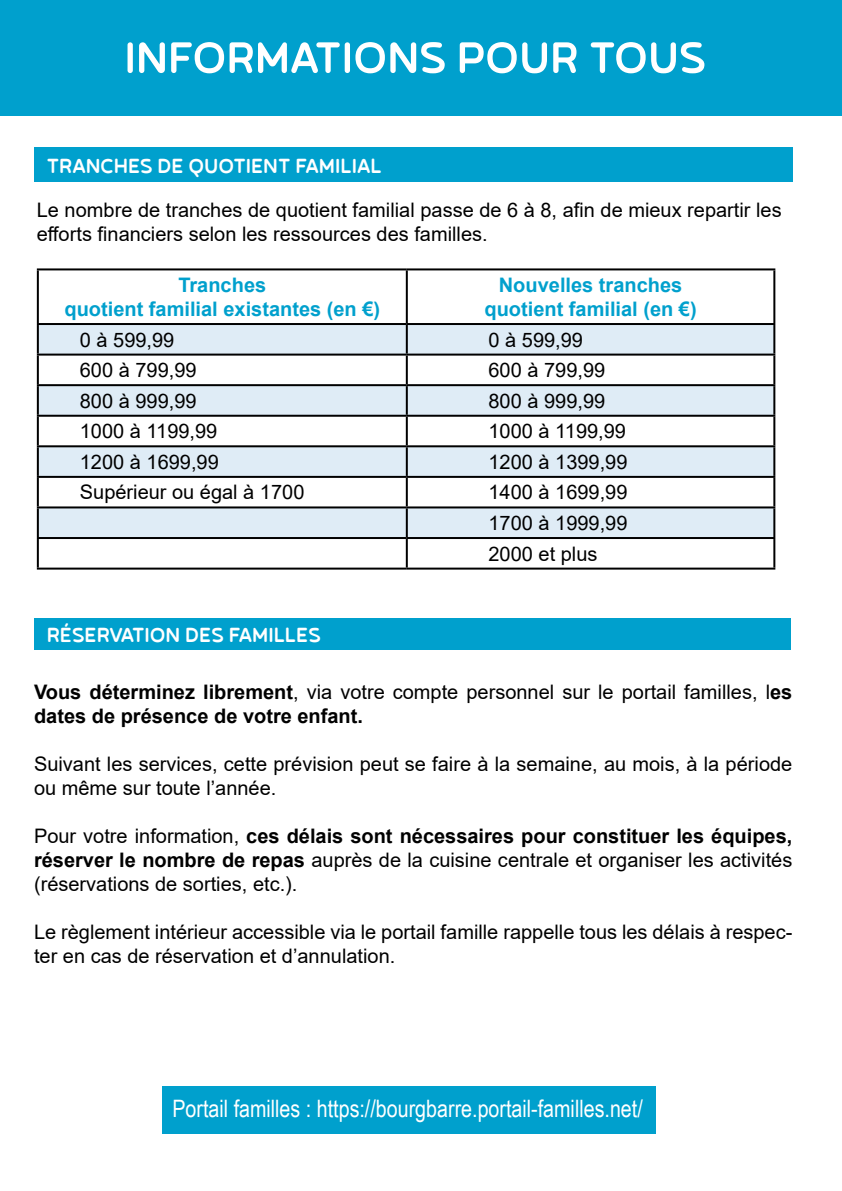
<style>
.page{position:relative;width:842px;height:1191px;background:#fff}
.page>*{position:absolute;margin:0;border:0;box-sizing:border-box;transform-origin:0 0}
.t1{font:500 52px "Betm Rounded";color:#fff}
.t2{font:24px "Arial Narrow";color:#fff}
.t3{font:500 24px "Betm Rounded";color:#fff}
.t4{font:20px/24px "Arial";color:#000}
.t5{font:700 20px/24px "Arial";color:#000}
.t6{font:700 20px/24px "Arial";color:#00a0cd;text-align:center}
.s1{font-weight:400}
.s2{font-weight:700}
</style>
<div class="page">
<div style="left:162px;top:1086px;width:493px;height:47px;background:#00a0cd"></div>
<svg style="left:39px;top:325px;width:734px;height:212px;fill:#dfecf6"></svg>
<hr style="left:37px;top:268px;width:370px;height:2px;background:#000">
<hr style="left:37px;top:270px;width:2px;height:53px;background:#000">
<hr style="left:407px;top:268px;width:368px;height:2px;background:#000">
<hr style="left:406px;top:270px;width:2px;height:53px;background:#000">
<hr style="left:773px;top:270px;width:2px;height:53px;background:#000">
<hr style="left:37px;top:323px;width:370px;height:2px;background:#000">
<hr style="left:37px;top:325px;width:2px;height:28px;background:#000">
<hr style="left:407px;top:323px;width:368px;height:2px;background:#000">
<hr style="left:406px;top:325px;width:2px;height:28px;background:#000">
<hr style="left:773px;top:325px;width:2px;height:28px;background:#000">
<hr style="left:37px;top:353px;width:370px;height:2px;background:#000">
<hr style="left:37px;top:355px;width:2px;height:29px;background:#000">
<hr style="left:407px;top:353px;width:368px;height:2px;background:#000">
<hr style="left:406px;top:355px;width:2px;height:29px;background:#000">
<hr style="left:773px;top:355px;width:2px;height:29px;background:#000">
<hr style="left:37px;top:384px;width:370px;height:2px;background:#000">
<hr style="left:37px;top:386px;width:2px;height:29px;background:#000">
<hr style="left:407px;top:384px;width:368px;height:2px;background:#000">
<hr style="left:406px;top:386px;width:2px;height:29px;background:#000">
<hr style="left:773px;top:386px;width:2px;height:29px;background:#000">
<hr style="left:37px;top:415px;width:370px;height:2px;background:#000">
<hr style="left:37px;top:417px;width:2px;height:28px;background:#000">
<hr style="left:407px;top:415px;width:368px;height:2px;background:#000">
<hr style="left:406px;top:417px;width:2px;height:28px;background:#000">
<hr style="left:773px;top:417px;width:2px;height:28px;background:#000">
<hr style="left:37px;top:445px;width:370px;height:2px;background:#000">
<hr style="left:37px;top:447px;width:2px;height:29px;background:#000">
<hr style="left:407px;top:445px;width:368px;height:2px;background:#000">
<hr style="left:406px;top:447px;width:2px;height:29px;background:#000">
<hr style="left:773px;top:447px;width:2px;height:29px;background:#000">
<hr style="left:37px;top:476px;width:370px;height:2px;background:#000">
<hr style="left:37px;top:478px;width:2px;height:28px;background:#000">
<hr style="left:407px;top:476px;width:368px;height:2px;background:#000">
<hr style="left:406px;top:478px;width:2px;height:28px;background:#000">
<hr style="left:773px;top:478px;width:2px;height:28px;background:#000">
<hr style="left:37px;top:506px;width:370px;height:2px;background:#000">
<hr style="left:37px;top:508px;width:2px;height:29px;background:#000">
<hr style="left:407px;top:506px;width:368px;height:2px;background:#000">
<hr style="left:406px;top:508px;width:2px;height:29px;background:#000">
<hr style="left:773px;top:508px;width:2px;height:29px;background:#000">
<hr style="left:37px;top:537px;width:370px;height:2px;background:#000">
<hr style="left:37px;top:539px;width:2px;height:28px;background:#000">
<hr style="left:407px;top:537px;width:368px;height:2px;background:#000">
<hr style="left:406px;top:539px;width:2px;height:28px;background:#000">
<hr style="left:773px;top:539px;width:2px;height:28px;background:#000">
<hr style="left:37px;top:567px;width:370px;height:2px;background:#000">
<hr style="left:407px;top:567px;width:368px;height:2px;background:#000">
<div style="left:0;top:0;width:842px;height:115px;background:#00a0cd"></div>
<div style="left:34px;top:147px;width:758px;height:34px;background:#00a0cd"></div>
<div style="left:34px;top:618px;width:757px;height:31px;background:#00a0cd"></div>
<h1 class="t1" style="left:124px;top:26px;width:583px">INFORMATIONS POUR TOUS</h1>
<p class="t3" style="left:47px;top:151px;width:336px">TRANCHES DE QUOTIENT FAMILIAL</p>
<p class="t4" style="left:37px;top:198px;width:746px">Le nombre de tranches de quotient familial passe de 6 à 8, afin de mieux repartir les efforts financiers selon les ressources des familles.</p>
<p class="t6" style="left:64px;top:273px;width:317px">Tranches<br>quotient familial existantes (en €)</p>
<p class="t6" style="left:484px;top:273px;width:214px">Nouvelles tranches quotient familial (en €)</p>
<p class="t4" style="left:80px;top:327px;width:96px">0 à 599,99</p>
<p class="t4" style="left:488px;top:327px;width:96px">0 à 599,99</p>
<p class="t4" style="left:80px;top:358px;width:118px">600 à 799,99</p>
<p class="t4" style="left:488px;top:358px;width:118px">600 à 799,99</p>
<p class="t4" style="left:80px;top:388px;width:118px">800 à 999,99</p>
<p class="t4" style="left:488px;top:388px;width:118px">800 à 999,99</p>
<p class="t4" style="left:80px;top:419px;width:139px">1000 à 1199,99</p>
<p class="t4" style="left:488px;top:419px;width:139px">1000 à 1199,99</p>
<p class="t4" style="left:80px;top:450px;width:140px">1200 à 1699,99</p>
<p class="t4" style="left:488px;top:450px;width:141px">1200 à 1399,99</p>
<p class="t4" style="left:80px;top:480px;width:226px">Supérieur ou égal à 1700</p>
<p class="t4" style="left:488px;top:477px;width:141px;line-height:30.6px;text-align:justify">1400 à 1699,99<br>1700 à 1999,99<br>2000 et plus</p>
<p class="t3" style="left:47px;top:620px;width:276px">RÉSERVATION DES FAMILLES</p>
<p class="t5" style="left:34px;top:680px;width:760px">Vous déterminez librement<span class="s1">, via votre compte personnel sur le portail familles, l</span>es dates de présence de votre enfant.</p>
<p class="t4" style="left:34px;top:752px;width:760px">Suivant les services, cette prévision peut se faire à la semaine, au mois, à la période ou même sur toute l’année.</p>
<p class="t4" style="left:34px;top:824px;width:760px;text-align:justify">Pour votre information, <span class="s2">ces délais sont nécessaires pour constituer les équipes, réserver le nombre de repas</span> auprès de la cuisine centrale et organiser les activités (réservations de sorties, etc.).</p>
<p class="t4" style="left:34px;top:920px;width:760px">Le règlement intérieur accessible via le portail famille rappelle tous les délais à respec&shy;ter en cas de réservation et d’annulation.</p>
<p class="t2" style="left:172px;top:1091px;width:472px">Portail familles : https://bourgbarre.portail-familles.net/</p>
</div>
